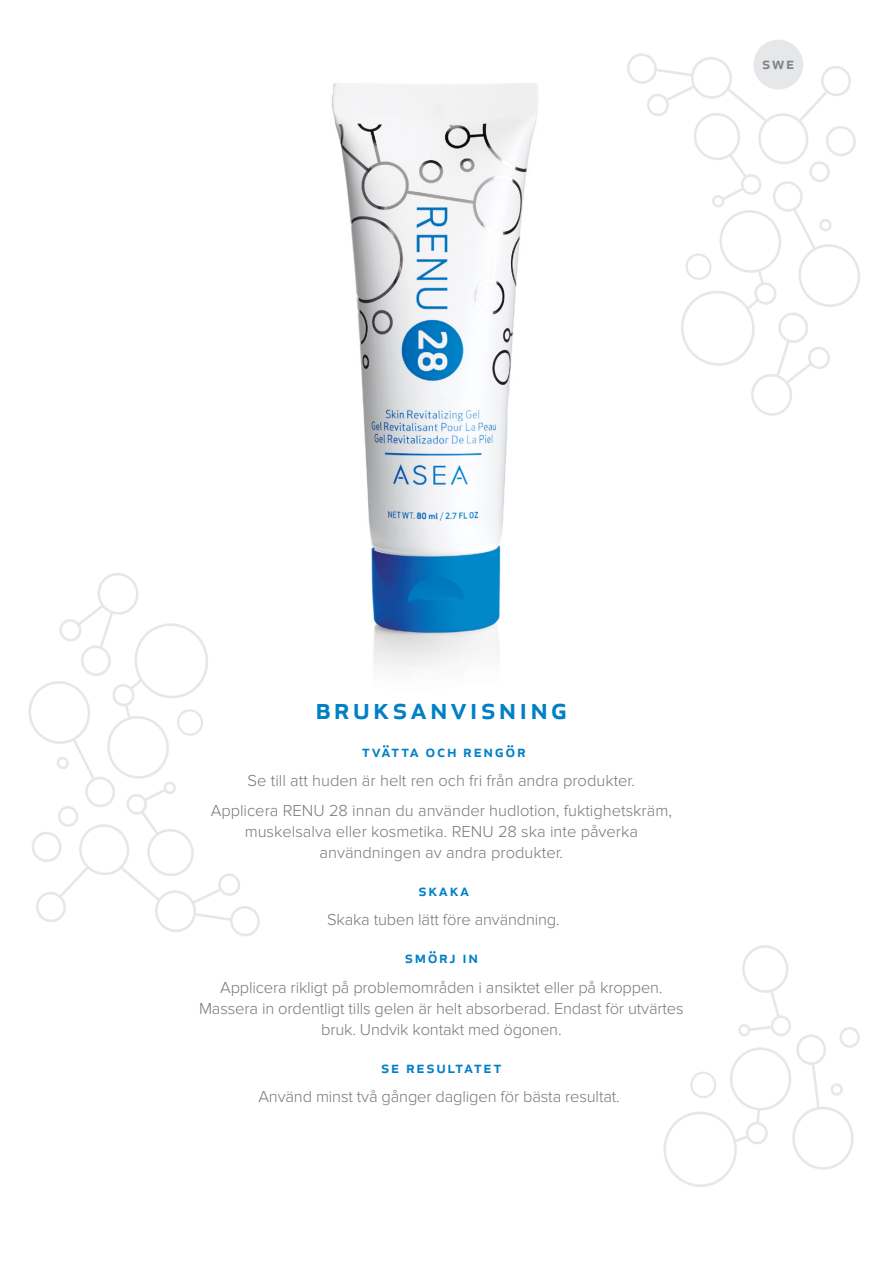
<style>
.page{position:relative;width:893px;height:1263px;background:#fff}
.page>*{position:absolute;margin:0;border:0;box-sizing:border-box;transform-origin:0 0}
.t1{font:500 30px "Apex New";letter-spacing:.1em;color:#0080c6}
.t2{font:300 16.5px/21px "Proxima Nova";letter-spacing:-.01em;color:#77787b;text-align:center}
.t3{font:500 16.5px "Apex New";letter-spacing:.1em;color:#0080c6}
.t4{font:500 16.5px "Apex New";color:#808285}
</style>
<div class="page">
<img style="left:331px;top:83px;width:207px;height:585px">
<svg style="left:663px;top:945px;width:197px;height:242px"></svg>
<svg style="left:627px;top:51px;width:233px;height:365px"></svg>
<div style="left:753px;top:40px;width:50px;height:50px;background:#e6e7e8;border-radius:50%"></div>
<svg style="left:28px;top:573px;width:232px;height:363px"></svg>
<p class="t4" style="left:762px;top:52px;width:34px">swe</p>
<h1 class="t1" style="left:315px;top:688px;width:253px">bruksanvisning</h1>
<p class="t3" style="left:362px;top:740px;width:166px">tvätta och rengör</p>
<p class="t2" style="left:211px;top:766px;width:463px;line-height:29.5px">Se till att huden är helt ren och fri från andra produkter.<br>Applicera RENU 28 innan du använder hudlotion, fuktighetskräm,</p>
<p class="t2" style="left:245px;top:821px;width:395px">muskelsalva eller kosmetika. RENU 28 ska inte påverka användningen av andra produkter.</p>
<p class="t3" style="left:418px;top:879px;width:53px">skaka</p>
<p class="t2" style="left:327px;top:909px;width:234px">Skaka tuben lätt före användning.</p>
<p class="t3" style="left:405px;top:946px;width:75px">smörj in</p>
<p class="t2" style="left:199px;top:977px;width:486px">Applicera rikligt på problemområden i ansiktet eller på kroppen.<br>Massera in ordentligt tills gelen är helt absorberad. Endast för utvärtes bruk. Undvik kontakt med ögonen.</p>
<p class="t3" style="left:381px;top:1056px;width:122px">se resultatet</p>
<p class="t2" style="left:258px;top:1087px;width:363px">Använd minst två gånger dagligen för bästa resultat.</p>
</div>
